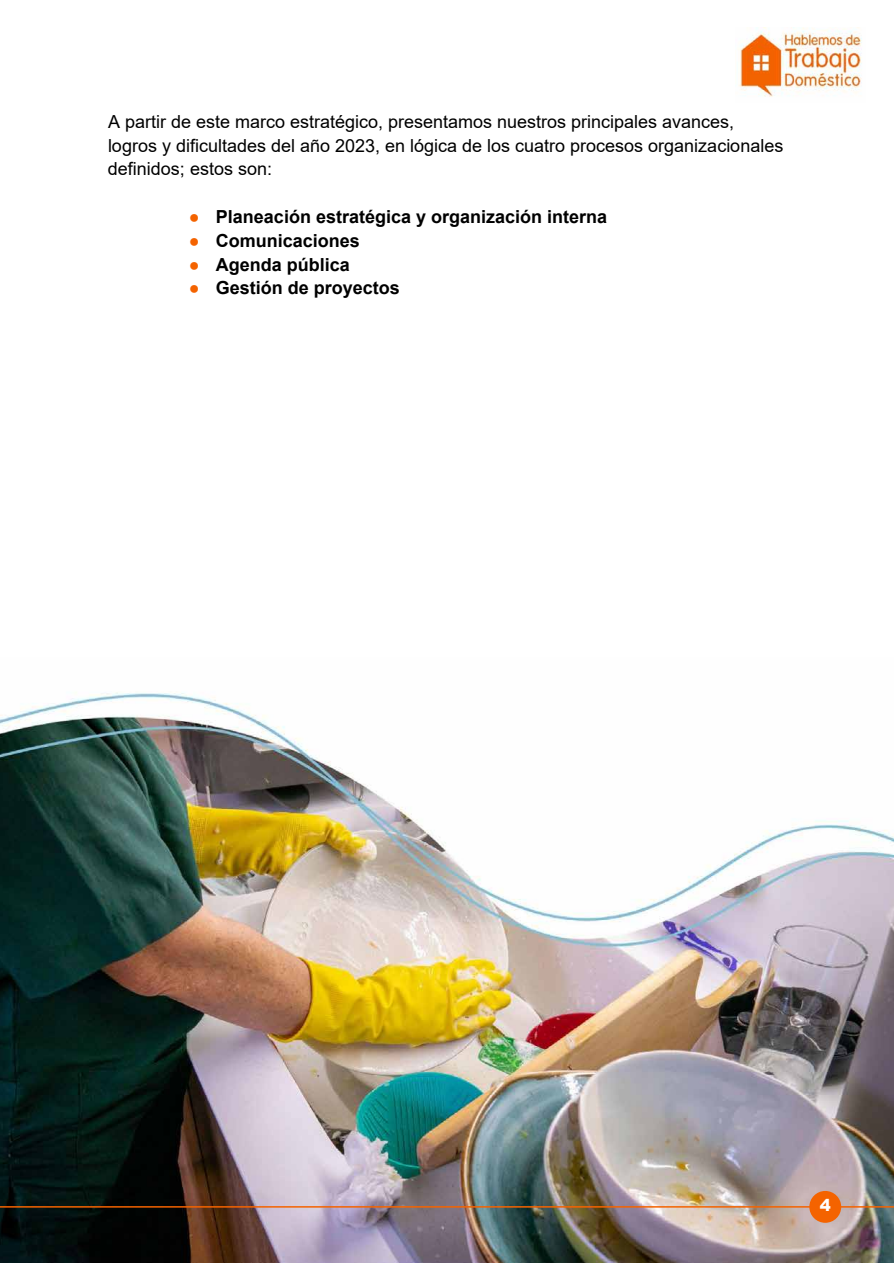
<style>
.page{position:relative;width:894px;height:1263px;background:#fff}
.page>*{position:absolute;margin:0;border:0;box-sizing:border-box;transform-origin:0 0}
.t1{font:18px/23.9px "Arial";color:#000}
.t2{font:700 18px "Arial";color:#000}
.t3{font:900 16.5px "Arial";color:#fff}
.s1{color:#f46300}
</style>
<div class="page">
<img style="left:738px;top:27px;width:124px;height:70px">
<img style="left:0;top:692px;width:894px;height:571px">
<hr style="left:0;top:1206px;width:894px;height:2px;background:#f46300">
<div style="left:809px;top:1191px;width:32px;height:32px;background:#f46300;border-radius:50%"></div>
<p class="t1" style="left:108px;top:109px;width:677px">A partir de este marco estratégico, presentamos nuestros principales avances, logros y dificultades del año 2023, en lógica de los cuatro procesos organizacionales definidos; estos son:</p>
<p class="t2" style="left:189px;top:204px;width:420px"><span class="s1">●</span> Planeación estratégica y organización interna</p>
<p class="t2" style="left:189px;top:228px;width:173px"><span class="s1">●</span> Comunicaciones</p>
<p class="t2" style="left:189px;top:252px;width:163px"><span class="s1">●</span> Agenda pública</p>
<p class="t2" style="left:189px;top:275px;width:213px"><span class="s1">●</span> Gestión de proyectos</p>
<p class="t3" style="left:820px;top:1194px;width:13px">4</p>
</div>
